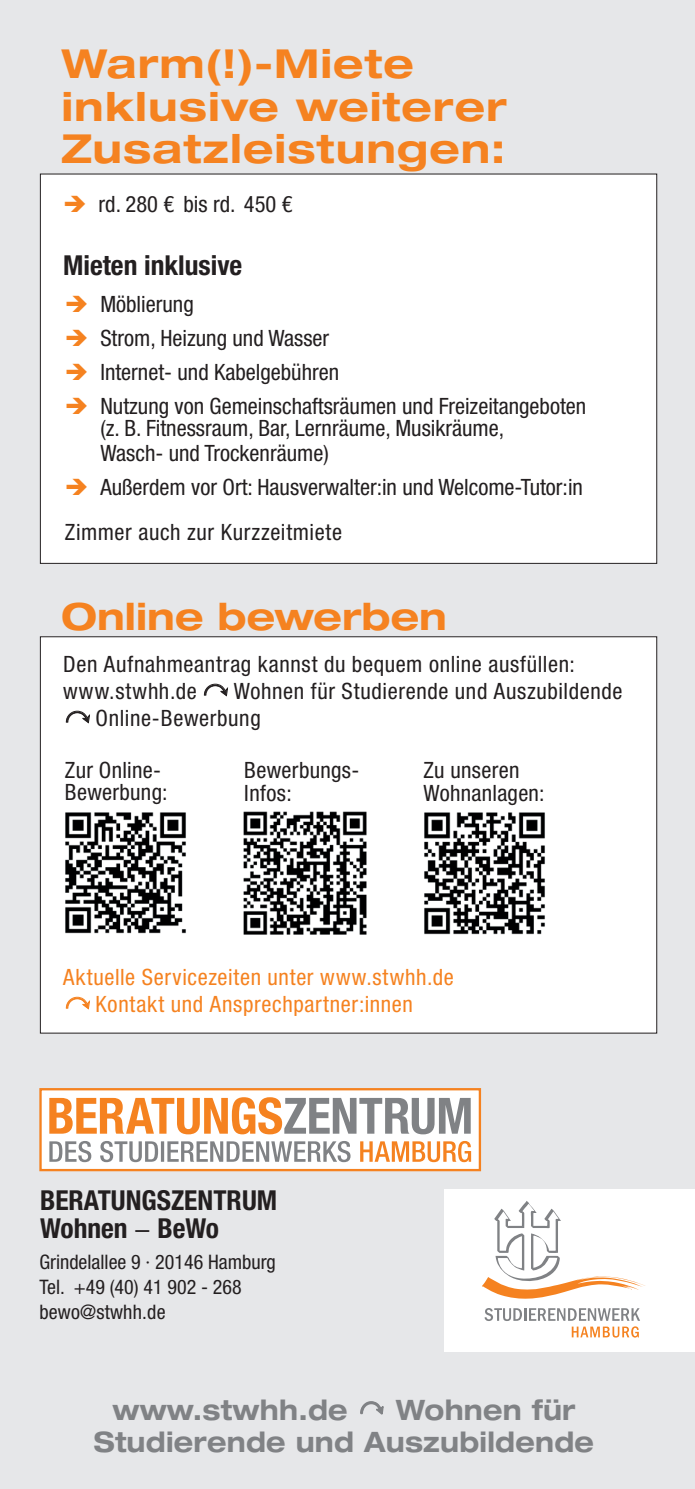
<style>
.page{position:relative;width:695px;height:1489px;background:#fff}
.page>*{position:absolute;margin:0;border:0;box-sizing:border-box;transform-origin:0 0}
.t1{font:700 expanded 40px/42.5px "Helvetica Neue LT Pro";letter-spacing:.025em;color:#f58220}
.t2{font:700 expanded 37.5px "Helvetica Neue LT Pro";color:#f58220}
.t3{font:700 expanded 28.25px/31.8px "Helvetica Neue LT Pro";letter-spacing:.01em;color:#808285;text-align:center;scale:.91 1}
.t4{font:700 condensed 27.5px/27.5px "Helvetica Neue LT Pro";color:#231f20}
.t5{font:condensed 22.5px/22.5px "Helvetica Neue LT Pro";color:#231f20}
.t6{font:condensed 22.5px/27px "Helvetica Neue LT Pro";letter-spacing:.025em;color:#231f20}
.t7{font:condensed 22.5px/27px "Helvetica Neue LT Pro";letter-spacing:.03em;color:#f58220}
.t8{font:condensed 20px/25px "Helvetica Neue LT Pro";color:#231f20}
.s1{font-family:"Lucida Sans Unicode";font-stretch:normal;font-size:30px}
.s2{font-weight:400}
.s3{font-family:"Lucida Sans Unicode";font-weight:400;font-stretch:normal;font-size:31.75px}
</style>
<div class="page">
<div style="left:0;top:0;width:694px;height:1488px;background:#e6e7e9"></div>
<div style="left:40px;top:636px;width:616px;height:397px;background:#fff"></div>
<div style="left:39px;top:1087px;width:442px;height:84px;background:#fff;border:2px solid #f58220"></div>
<svg style="left:49px;top:1097px;width:421px;height:37px"></svg>
<svg style="left:360px;top:1141px;width:111px;height:21px"></svg>
<svg style="left:49px;top:1141px;width:301px;height:21px"></svg>
<div style="left:444px;top:1189px;width:250px;height:162px;background:#fff"></div>
<svg style="left:571px;top:1326px;width:67px;height:11px"></svg>
<svg style="left:484px;top:1308px;width:156px;height:12px"></svg>
<svg style="left:482px;top:1201px;width:163px;height:97px"></svg>
<img style="left:65px;top:812px;width:121px;height:122px">
<img style="left:424px;top:812px;width:121px;height:123px">
<img style="left:243px;top:811px;width:124px;height:124px">
<div style="left:40px;top:174px;width:616px;height:389px;background:#fff"></div>
<h1 class="t1" style="left:61px;top:41px;width:447px">Warm(!)-Miete inklusive weiterer<br>Zusatzleistungen:</h1>
<p class="t5" style="left:99px;top:192px;width:195px">rd. 280 € bis rd. 450 €</p>
<p class="t4" style="left:63px;top:251px;width:181px">Mieten inklusive</p>
<p class="t5" style="left:100px;top:287px;width:487px;line-height:33.8px">Möblierung<br>Strom, Heizung und Wasser<br>Internet- und Kabelgebühren<br>Nutzung von Gemeinschaftsräumen und Freizeitangeboten</p>
<p class="t5" style="left:100px;top:415px;width:405px;line-height:25px">(z. B. Fitnessraum, Bar, Lernräume, Musikräume,<br>Wasch- und Trockenräume)</p>
<p class="t5" style="left:100px;top:475px;width:484px">Außerdem vor Ort: Hausverwalter:in und Welcome-Tutor:in</p>
<p class="t6" style="left:65px;top:518px;width:278px">Zimmer auch zur Kurzzeitmiete</p>
<h2 class="t2" style="left:61px;top:592px;width:387px">Online bewerben</h2>
<p class="t6" style="left:63px;top:650px;width:560px">Den Aufnahmeantrag kannst du bequem online ausfüllen: www.stwhh.de <span class="s1">↷</span>Wohnen für Studierende und Auszubildende <span class="s1">↷</span>Online-Bewerbung</p>
<p class="t5" style="left:65px;top:758px;width:104px">Zur Online-<br>Bewerbung:</p>
<p class="t5" style="left:423px;top:758px;width:122px">Zu unseren<br>Wohnanlagen:</p>
<p class="t5" style="left:244px;top:758px;width:116px">Bewerbungs-<br>Infos:</p>
<p class="t7" style="left:63px;top:963px;width:392px">Aktuelle Servicezeiten unter www.stwhh.de <span class="s1">↷</span>Kontakt und Ansprechpartner:innen</p>
<p class="t4" style="left:40px;top:1186px;width:239px">BERATUNGSZENTRUM<br>Wohnen <span class="s2">−</span> BeWo</p>
<p class="t8" style="left:39px;top:1248px;width:238px">Grindelallee 9 · 20146 Hamburg<br>Tel. +49 (40) 41 902 - 268 bewo@stwhh.de</p>
<p class="t3" style="left:94px;top:1392px;width:551px">www.stwhh.de <span class="s3">↷</span> Wohnen für<br>Studierende und Auszubildende</p>
</div>
